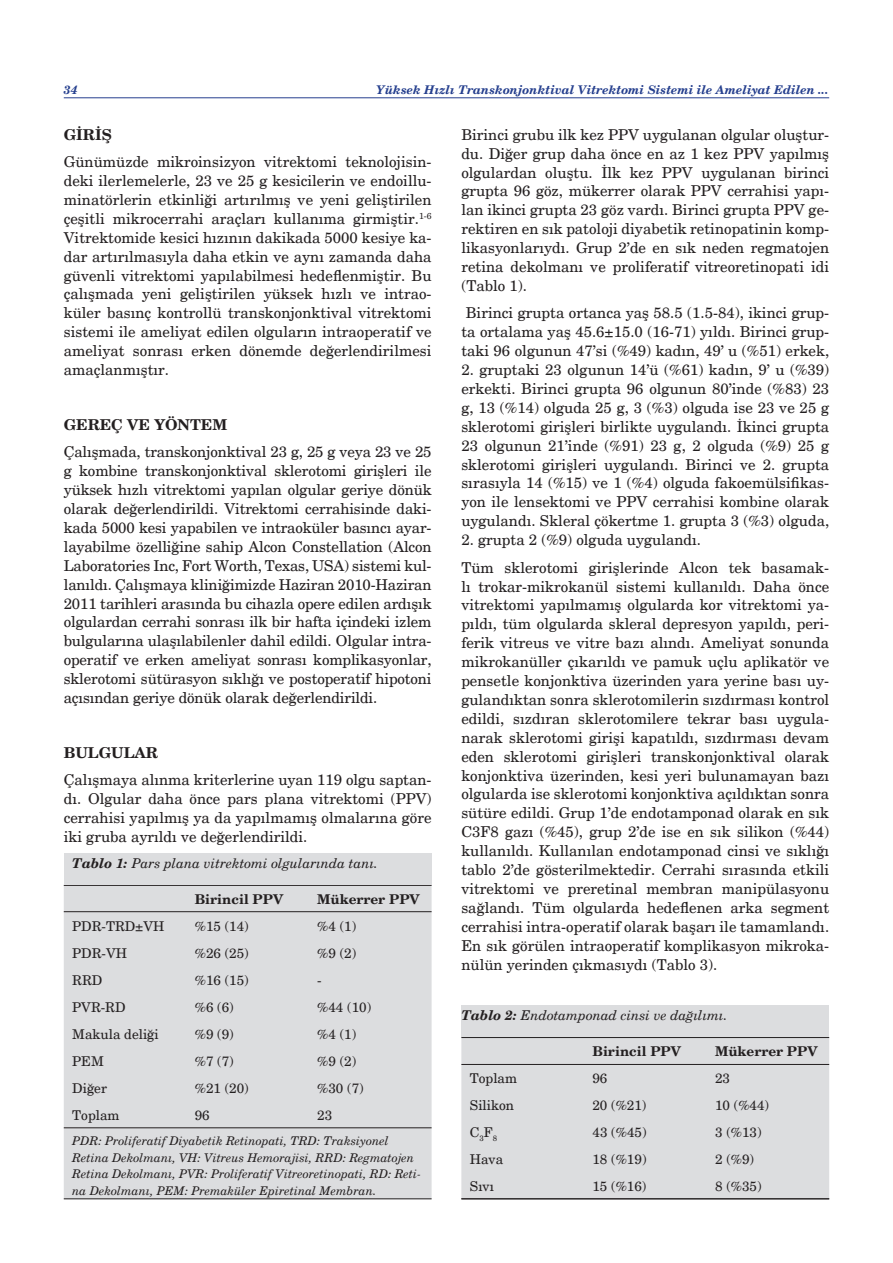
<style>
.page{position:relative;width:893px;height:1263px;background:#fff}
.page>*{position:absolute;margin:0;border:0;box-sizing:border-box;transform-origin:0 0}
.t1{font:15px/18.9px "New Century Schlbk";color:#231f20;text-align:justify}
.t2{font:700 15px "New Century Schlbk";color:#231f20}
.t3{font:13.5px "New Century Schlbk";color:#231f20}
.t4{font:italic 13.5px "New Century Schlbk";color:#231f20}
.t5{font:700 13.5px "New Century Schlbk";color:#231f20}
.t6{font:italic 12px/16.5px "New Century Schlbk";color:#231f20}
.t7{font:italic 700 12px "New Century Schlbk";color:#253f8e}
.s1{font-weight:700}
</style>
<div class="page">
<hr style="left:64px;top:97px;width:765px;height:1px;background:#253f8e">
<div style="left:64px;top:886px;width:368px;height:312px;background:#dcdddf"></div>
<hr style="left:64px;top:911px;width:368px;height:1px;background:#231f20">
<hr style="left:64px;top:885px;width:368px;height:1px;background:#231f20">
<hr style="left:64px;top:1127px;width:368px;height:1px;background:#231f20">
<hr style="left:64px;top:1198px;width:368px;height:1px;background:#231f20">
<div style="left:64px;top:854px;width:368px;height:31px;background:#dcdddf"></div>
<div style="left:461px;top:1006px;width:368px;height:31px;background:#dcdddf"></div>
<div style="left:461px;top:1038px;width:368px;height:160px;background:#dcdddf"></div>
<hr style="left:461px;top:1037px;width:368px;height:1px;background:#231f20">
<hr style="left:461px;top:1064px;width:368px;height:1px;background:#231f20">
<hr style="left:461px;top:1198px;width:368px;height:1px;background:#231f20">
<p class="t7" style="left:64px;top:82px;width:15px">34</p>
<p class="t7" style="left:377px;top:82px;width:454px">Yüksek Hızlı Transkonjonktival Vitrektomi Sistemi ile Ameliyat Edilen ...</p>
<p class="t2" style="left:64px;top:125px;width:50px">GİRİŞ</p>
<p class="t1" style="left:64px;top:153px;width:369px">Günümüzde mikroinsizyon vitrektomi teknolojisin&shy;deki ilerlemelerle, 23 ve 25 g kesicilerin ve endoillu&shy;minatörlerin etkinliği artırılmış ve yeni geliştirilen çeşitli mikrocerrahi araçları kullanıma girmiştir.<sup>1-6<br></sup>Vitrektomide kesici hızının dakikada 5000 kesiye ka&shy;dar artırılmasıyla daha etkin ve aynı zamanda daha güvenli vitrektomi yapılabilmesi hedeflenmiştir. Bu çalışmada yeni geliştirilen yüksek hızlı ve intrao&shy;küler basınç kontrollü transkonjonktival vitrektomi sistemi ile ameliyat edilen olguların intraoperatif ve ameliyat sonrası erken dönemde değerlendirilmesi amaçlanmıştır.</p>
<p class="t2" style="left:64px;top:415px;width:165px">GEREÇ VE YÖNTEM</p>
<p class="t1" style="left:64px;top:443px;width:369px">Çalışmada, transkonjonktival 23 g, 25 g veya 23 ve 25 g kombine transkonjonktival sklerotomi girişleri ile yüksek hızlı vitrektomi yapılan olgular geriye dönük olarak değerlendirildi. Vitrektomi cerrahisinde daki&shy;kada 5000 kesi yapabilen ve intraoküler basıncı ayar&shy;layabilme özelliğine sahip Alcon Constellation (Alcon Laboratories Inc, Fort Worth, Texas, USA) sistemi kul&shy;lanıldı. Çalışmaya kliniğimizde Haziran 2010-Haziran 2011 tarihleri arasında bu cihazla opere edilen ardışık olgulardan cerrahi sonrası ilk bir hafta içindeki izlem bulgularına ulaşılabilenler dahil edildi. Olgular intra&shy;operatif ve erken ameliyat sonrası komplikasyonlar, sklerotomi sütürasyon sıklığı ve postoperatif hipotoni açısından geriye dönük olarak değerlendirildi.</p>
<p class="t1" style="left:461px;top:125px;width:369px">Birinci grubu ilk kez PPV uygulanan olgular oluştur&shy;du. Diğer grup daha önce en az 1 kez PPV yapılmış olgulardan oluştu. İlk kez PPV uygulanan birinci grupta 96 göz, mükerrer olarak PPV cerrahisi yapı&shy;lan ikinci grupta 23 göz vardı. Birinci grupta PPV ge&shy;rektiren en sık patoloji diyabetik retinopatinin komp&shy;likasyonlarıydı. Grup 2’de en sık neden regmatojen retina dekolmanı ve proliferatif vitreoretinopati idi (Tablo 1).</p>
<p class="t1" style="left:461px;top:304px;width:369px">Birinci grupta ortanca yaş 58.5 (1.5-84), ikinci grup&shy;ta ortalama yaş 45.6±15.0 (16-71) yıldı. Birinci grup&shy;taki 96 olgunun 47’si (%49) kadın, 49’ u (%51) erkek,</p>
<p class="t1" style="left:461px;top:360px;width:369px">2. gruptaki 23 olgunun 14’ü (%61) kadın, 9’ u (%39) erkekti. Birinci grupta 96 olgunun 80’inde (%83) 23 g, 13 (%14) olguda 25 g, 3 (%3) olguda ise 23 ve 25 g sklerotomi girişleri birlikte uygulandı. İkinci grupta 23 olgunun 21’inde (%91) 23 g, 2 olguda (%9) 25 g sklerotomi girişleri uygulandı. Birinci ve 2. grupta sırasıyla 14 (%15) ve 1 (%4) olguda fakoemülsifikas&shy;yon ile lensektomi ve PPV cerrahisi kombine olarak uygulandı. Skleral çökertme 1. grupta 3 (%3) olguda,</p>
<p class="t1" style="left:461px;top:530px;width:241px">2. grupta 2 (%9) olguda uygulandı.</p>
<p class="t1" style="left:461px;top:558px;width:369px">Tüm sklerotomi girişlerinde Alcon tek basamak&shy;lı trokar-mikrokanül sistemi kullanıldı. Daha önce vitrektomi yapılmamış olgularda kor vitrektomi ya&shy;pıldı, tüm olgularda skleral depresyon yapıldı, peri&shy;ferik vitreus ve vitre bazı alındı. Ameliyat sonunda mikrokanüller çıkarıldı ve pamuk uçlu aplikatör ve pensetle konjonktiva üzerinden yara yerine bası uy&shy;gulandıktan sonra sklerotomilerin sızdırması kontrol edildi, sızdıran sklerotomilere tekrar bası uygula&shy;narak sklerotomi girişi kapatıldı, sızdırması devam eden sklerotomi girişleri transkonjonktival olarak konjonktiva üzerinden, kesi yeri bulunamayan bazı olgularda ise sklerotomi konjonktiva açıldıktan sonra sütüre edildi. Grup 1’de endotamponad olarak en sık C3F8 gazı (%45), grup 2’de ise en sık silikon (%44) kullanıldı. Kullanılan endotamponad cinsi ve sıklığı tablo 2’de gösterilmektedir. Cerrahi sırasında etkili vitrektomi ve preretinal membran manipülasyonu sağlandı. Tüm olgularda hedeflenen arka segment cerrahisi intra-operatif olarak başarı ile tamamlandı.<br>En sık görülen intraoperatif komplikasyon mikroka&shy;nülün yerinden çıkmasıydı (Tablo 3).</p>
<p class="t2" style="left:64px;top:743px;width:96px">BULGULAR</p>
<p class="t1" style="left:64px;top:771px;width:369px">Çalışmaya alınma kriterlerine uyan 119 olgu saptan&shy;dı. Olgular daha önce pars plana vitrektomi (PPV) cerrahisi yapılmış ya da yapılmamış olmalarına göre iki gruba ayrıldı ve değerlendirildi.</p>
<p class="t4" style="left:72px;top:855px;width:307px"><span class="s1">Tablo 1:</span> Pars plana vitrektomi olgularında tanı.</p>
<p class="t5" style="left:195px;top:890px;width:90px">Birincil PPV</p>
<p class="t5" style="left:317px;top:890px;width:104px">Mükerrer PPV</p>
<p class="t3" style="left:72px;top:917px;width:94px">PDR-TRD±VH</p>
<p class="t3" style="left:195px;top:917px;width:56px">%15 (14)</p>
<p class="t3" style="left:317px;top:917px;width:41px">%4 (1)</p>
<p class="t3" style="left:72px;top:944px;width:56px">PDR-VH</p>
<p class="t3" style="left:195px;top:944px;width:56px">%26 (25)</p>
<p class="t3" style="left:317px;top:944px;width:41px">%9 (2)</p>
<p class="t3" style="left:72px;top:971px;width:31px">RRD</p>
<p class="t3" style="left:195px;top:971px;width:56px">%16 (15)</p>
<p class="t3" style="left:317px;top:971px;width:6px">-</p>
<p class="t3" style="left:72px;top:998px;width:55px">PVR-RD</p>
<p class="t3" style="left:195px;top:998px;width:41px">%6 (6)</p>
<p class="t3" style="left:317px;top:998px;width:56px">%44 (10)</p>
<p class="t3" style="left:72px;top:1025px;width:88px">Makula deliği</p>
<p class="t3" style="left:195px;top:1025px;width:41px">%9 (9)</p>
<p class="t3" style="left:317px;top:1025px;width:41px">%4 (1)</p>
<p class="t3" style="left:72px;top:1052px;width:33px">PEM</p>
<p class="t3" style="left:195px;top:1052px;width:41px">%7 (7)</p>
<p class="t3" style="left:317px;top:1052px;width:41px">%9 (2)</p>
<p class="t3" style="left:72px;top:1079px;width:36px">Diğer</p>
<p class="t3" style="left:195px;top:1079px;width:56px">%21 (20)</p>
<p class="t3" style="left:317px;top:1079px;width:48px">%30 (7)</p>
<p class="t3" style="left:72px;top:1106px;width:49px">Toplam</p>
<p class="t3" style="left:195px;top:1106px;width:17px">96</p>
<p class="t3" style="left:317px;top:1106px;width:17px">23</p>
<p class="t6" style="left:72px;top:1133px;width:350px">PDR: Proliferatif Diyabetik Retinopati, TRD: Traksiyonel Retina Dekolmanı, VH: Vitreus Hemorajisi, RRD: Regmatojen Retina Dekolmanı, PVR: Proliferatif Vitreoretinopati, RD: Reti&shy;na Dekolmanı, PEM: Premaküler Epiretinal Membran.</p>
<p class="t4" style="left:461px;top:1007px;width:268px"><span class="s1">Tablo 2:</span> Endotamponad cinsi ve dağılımı.</p>
<p class="t5" style="left:592px;top:1042px;width:90px">Birincil PPV</p>
<p class="t5" style="left:715px;top:1042px;width:104px">Mükerrer PPV</p>
<p class="t3" style="left:470px;top:1070px;width:49px">Toplam</p>
<p class="t3" style="left:592px;top:1070px;width:17px">96</p>
<p class="t3" style="left:715px;top:1070px;width:17px">23</p>
<p class="t3" style="left:470px;top:1097px;width:46px">Silikon</p>
<p class="t3" style="left:592px;top:1097px;width:56px">20 (%21)</p>
<p class="t3" style="left:715px;top:1097px;width:56px">10 (%44)</p>
<p class="t3" style="left:470px;top:1124px;width:29px">C<sub>3</sub>F<sub>8</sub></p>
<p class="t3" style="left:592px;top:1124px;width:56px">43 (%45)</p>
<p class="t3" style="left:715px;top:1124px;width:48px">3 (%13)</p>
<p class="t3" style="left:470px;top:1151px;width:35px">Hava</p>
<p class="t3" style="left:592px;top:1151px;width:56px">18 (%19)</p>
<p class="t3" style="left:715px;top:1151px;width:41px">2 (%9)</p>
<p class="t3" style="left:470px;top:1178px;width:26px">Sıvı</p>
<p class="t3" style="left:592px;top:1178px;width:56px">15 (%16)</p>
<p class="t3" style="left:715px;top:1178px;width:48px">8 (%35)</p>
</div>
